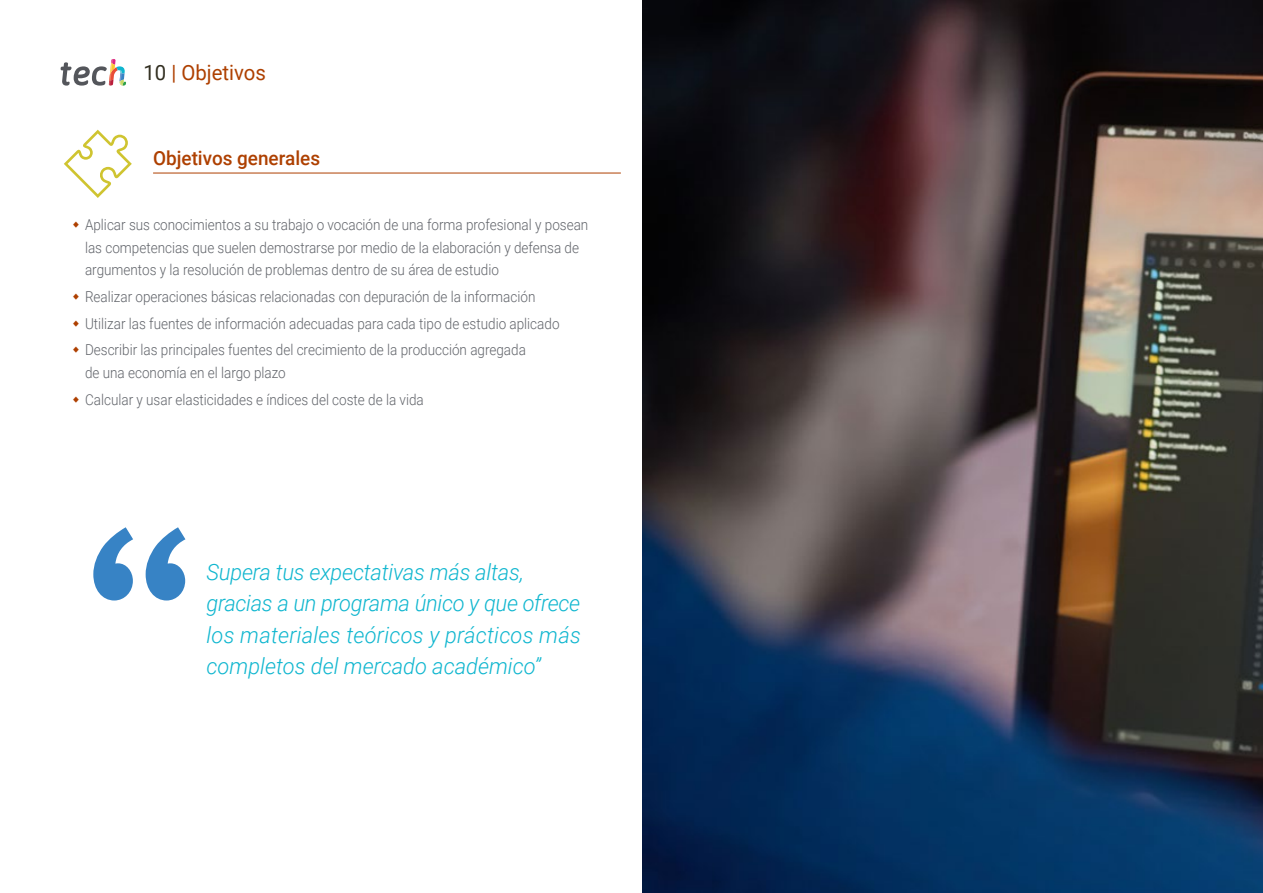
<style>
.page{position:relative;width:1263px;height:893px;background:#fff}
.page>*{position:absolute;margin:0;border:0;box-sizing:border-box;transform-origin:0 0}
.t1{font:italic 300 22.5px/31.5px "Roboto";letter-spacing:-.01em;color:#0fb6cf}
.t2{font:21px "Roboto";color:#ae4000}
.t3{font:500 19.5px "Roboto";color:#ae4000}
.t4{font:300 15px/26.7px "Roboto";color:#61646a;scale:.9 1}
.s1{color:#312e20}
</style>
<div class="page">
<hr style="left:153px;top:173px;width:468px;height:1px;background:#ae4000">
<svg style="left:64px;top:130px;width:68px;height:68px"></svg>
<svg style="left:61px;top:59px;width:65px;height:27px"></svg>
<svg style="left:93px;top:527px;width:92px;height:73px"></svg>
<img style="left:642px;top:0;width:621px;height:893px">
<h2 class="t2" style="left:144px;top:57px;width:124px"><span class="s1">10</span> | Objetivos</h2>
<h3 class="t3" style="left:153px;top:144px;width:169px">Objetivos generales</h3>
<p class="t4" style="left:85px;top:213px;width:561px;line-height:22.5px">Aplicar sus conocimientos a su trabajo o vocación de una forma profesional y posean las competencias que suelen demostrarse por medio de la elaboración y defensa de argumentos y la resolución de problemas dentro de su área de estudio</p>
<p class="t4" style="left:85px;top:283px;width:529px">Realizar operaciones básicas relacionadas con depuración de la información<br>Utilizar las fuentes de información adecuadas para cada tipo de estudio aplicado<br>Describir las principales fuentes del crecimiento de la producción agregada</p>
<p class="t4" style="left:85px;top:359px;width:378px">de una economía en el largo plazo<br>Calcular y usar elasticidades e índices del coste de la vida</p>
<h1 class="t1" style="left:206px;top:555px;width:376px">Supera tus expectativas más altas, gracias a un programa único y que ofrece los materiales teóricos y prácticos más completos del mercado académico”</h1>
</div>
